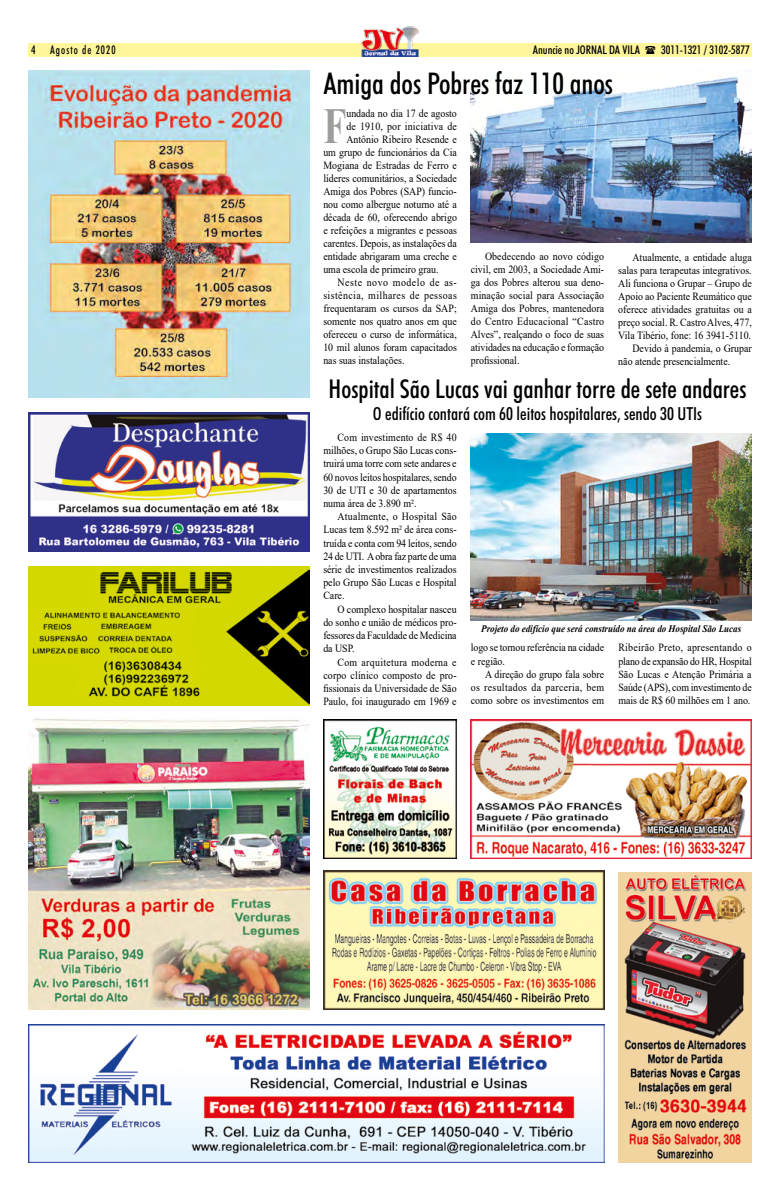
<style>
.page{position:relative;width:780px;height:1191px;background:#fff}
.page>*{position:absolute;margin:0;border:0;box-sizing:border-box;transform-origin:0 0}
.t1{font:700 50.3px "Times New Roman";color:#9d9d9c;scale:.75 1}
.t2{font:500 condensed 30px "Futura BT";color:#000}
.t3{font:500 condensed 26px "Futura BT";color:#000}
.t4{font:500 condensed 18px "Futura BT";color:#000}
.t5{font:500 condensed 12px "Futura BT";color:#000}
.t6{font:500 condensed 12px "Futura BT";letter-spacing:.1em;color:#000}
.t7{font:11px/13.2px "Times New Roman";color:#000;text-align:justify;scale:.9 1}
.t8{font:11px "Times New Roman";letter-spacing:.04em;color:#000;scale:.9 1}
.t9{font:11px "Times New Roman";letter-spacing:.02em;color:#000;scale:.9 1}
.t10{font:11px "Times New Roman";letter-spacing:.05em;color:#000;scale:.9 1}
.t11{font:italic 700 10px "Times New Roman";color:#000;scale:.9 1}
</style>
<div class="page">
<div style="left:28px;top:43px;width:723px;height:14px;background:#fff69b"></div>
<img style="left:361px;top:26px;width:57px;height:31px">
<img style="left:28px;top:719px;width:281px;height:290px">
<img style="left:470px;top:719px;width:281px;height:139px">
<img style="left:618px;top:872px;width:133px;height:290px">
<img style="left:28px;top:1024px;width:576px;height:138px">
<img style="left:323px;top:719px;width:133px;height:139px">
<img style="left:323px;top:870px;width:281px;height:139px">
<img style="left:471px;top:433px;width:280px;height:187px">
<img style="left:28px;top:566px;width:281px;height:139px">
<img style="left:28px;top:71px;width:281px;height:327px">
<img style="left:471px;top:76px;width:280px;height:166px">
<img style="left:28px;top:412px;width:281px;height:139px">
<p class="t6" style="left:31px;top:43px;width:86px">4 Agosto de 2020</p>
<p class="t5" style="left:533px;top:43px;width:109px">Anuncie no JORNAL DA VILA</p>
<p class="t5" style="left:661px;top:43px;width:90px">3011-1321 / 3102-5877</p>
<h2 class="t2" style="left:323px;top:65px;width:291px">Amiga dos Pobres faz 110 anos</h2>
<h1 class="t1" style="left:323px;top:90px;width:32px">F</h1>
<p class="t7" style="left:346px;top:107px;width:124px">undada no dia 17 de agosto</p>
<p class="t9" style="left:346px;top:119px;width:124px">de 1910, por iniciativa de</p>
<p class="t7" style="left:346px;top:133px;width:124px">Antônio Ribeiro Resende e</p>
<p class="t7" style="left:323px;top:146px;width:150px">um grupo de funcionários da Cia</p>
<p class="t7" style="left:323px;top:159px;width:150px">Mogiana de Estradas de Ferro e</p>
<p class="t7" style="left:323px;top:172px;width:150px">líderes comunitários, a Sociedade</p>
<p class="t7" style="left:323px;top:185px;width:150px">Amiga dos Pobres (SAP) funcio-</p>
<p class="t7" style="left:323px;top:198px;width:150px">nou como albergue noturno até a</p>
<p class="t7" style="left:323px;top:211px;width:150px">década de 60, oferecendo abrigo</p>
<p class="t7" style="left:323px;top:224px;width:150px">e refeições a migrantes e pessoas</p>
<p class="t7" style="left:323px;top:237px;width:150px">carentes. Depois, as instalações da</p>
<p class="t7" style="left:323px;top:250px;width:150px">entidade abrigaram uma creche e</p>
<p class="t7" style="left:323px;top:263px;width:129px">uma escola de primeiro grau.</p>
<p class="t10" style="left:337px;top:275px;width:134px">Neste novo modelo de as-</p>
<p class="t8" style="left:323px;top:288px;width:150px">sistência, milhares de pessoas</p>
<p class="t7" style="left:323px;top:302px;width:150px">frequentaram os cursos da SAP;</p>
<p class="t7" style="left:323px;top:315px;width:150px">somente nos quatro anos em que</p>
<p class="t7" style="left:323px;top:328px;width:150px">ofereceu o curso de informática,</p>
<p class="t7" style="left:323px;top:341px;width:150px">10 mil alunos foram capacitados</p>
<p class="t7" style="left:323px;top:354px;width:92px">nas suas instalações.</p>
<p class="t7" style="left:471px;top:250px;width:150px;text-indent:14px">Obedecendo ao novo código civil, em 2003, a Sociedade Ami&shy;ga dos Pobres alterou sua deno&shy;minação social para Associação Amiga dos Pobres, mantenedora do Centro Educacional “Castro Alves”, realçando o foco de suas atividades na educação e formação profissional.</p>
<p class="t7" style="left:632px;top:250px;width:134px">Atualmente, a entidade aluga</p>
<p class="t7" style="left:618px;top:263px;width:150px">salas para terapeutas integrativos.</p>
<p class="t7" style="left:618px;top:276px;width:150px">Ali funciona o Grupar – Grupo de</p>
<p class="t7" style="left:618px;top:289px;width:150px">Apoio ao Paciente Reumático que</p>
<p class="t7" style="left:618px;top:302px;width:150px">oferece atividades gratuitas ou a</p>
<p class="t7" style="left:618px;top:315px;width:150px">preço social. R. Castro Alves, 477,</p>
<p class="t7" style="left:618px;top:328px;width:149px">Vila Tibério, fone: 16 3941-5110.</p>
<p class="t7" style="left:632px;top:341px;width:134px">Devido à pandemia, o Grupar</p>
<p class="t7" style="left:618px;top:354px;width:126px">não atende presencialmente.</p>
<h3 class="t3" style="left:328px;top:373px;width:419px">Hospital São Lucas vai ganhar torre de sete andares</h3>
<h3 class="t4" style="left:373px;top:403px;width:331px">O edifício contará com 60 leitos hospitalares, sendo 30 UTIs</h3>
<p class="t7" style="left:323px;top:430px;width:150px;text-indent:14px">Com investimento de R$ 40 milhões, o Grupo São Lucas cons&shy;truirá uma torre com sete andares e 60 novos leitos hospitalares, sendo 30 de UTI e 30 de apartamentos numa área de 3.890 m².</p>
<p class="t7" style="left:323px;top:509px;width:150px;text-indent:14px">Atualmente, o Hospital São Lucas tem 8.592 m² de área cons&shy;truída e conta com 94 leitos, sendo 24 de UTI. A obra faz parte de uma série de investimentos realizados pelo Grupo São Lucas e Hospital Care.</p>
<p class="t7" style="left:323px;top:602px;width:150px;text-indent:14px">O complexo hospitalar nasceu do sonho e união de médicos pro&shy;fessores da Faculdade de Medicina da USP.</p>
<p class="t7" style="left:323px;top:655px;width:150px;text-indent:14px">Com arquitetura moderna e corpo clínico composto de pro&shy;fissionais da Universidade de São Paulo, foi inaugurado em 1969 e</p>
<p class="t11" style="left:481px;top:622px;width:290px">Projeto do edifício que será construído na área do Hospital São Lucas</p>
<p class="t7" style="left:471px;top:641px;width:150px">logo se tornou referência na cidade e região.</p>
<p class="t7" style="left:471px;top:667px;width:150px;text-indent:14px">A direção do grupo fala sobre os resultados da parceria, bem como sobre os investimentos em</p>
<p class="t7" style="left:618px;top:641px;width:150px">Ribeirão Preto, apresentando o plano de expansão do HR, Hospital São Lucas e Atenção Primária a Saúde (APS), com investimento de mais de R$ 60 milhões em 1 ano.</p>
</div>
